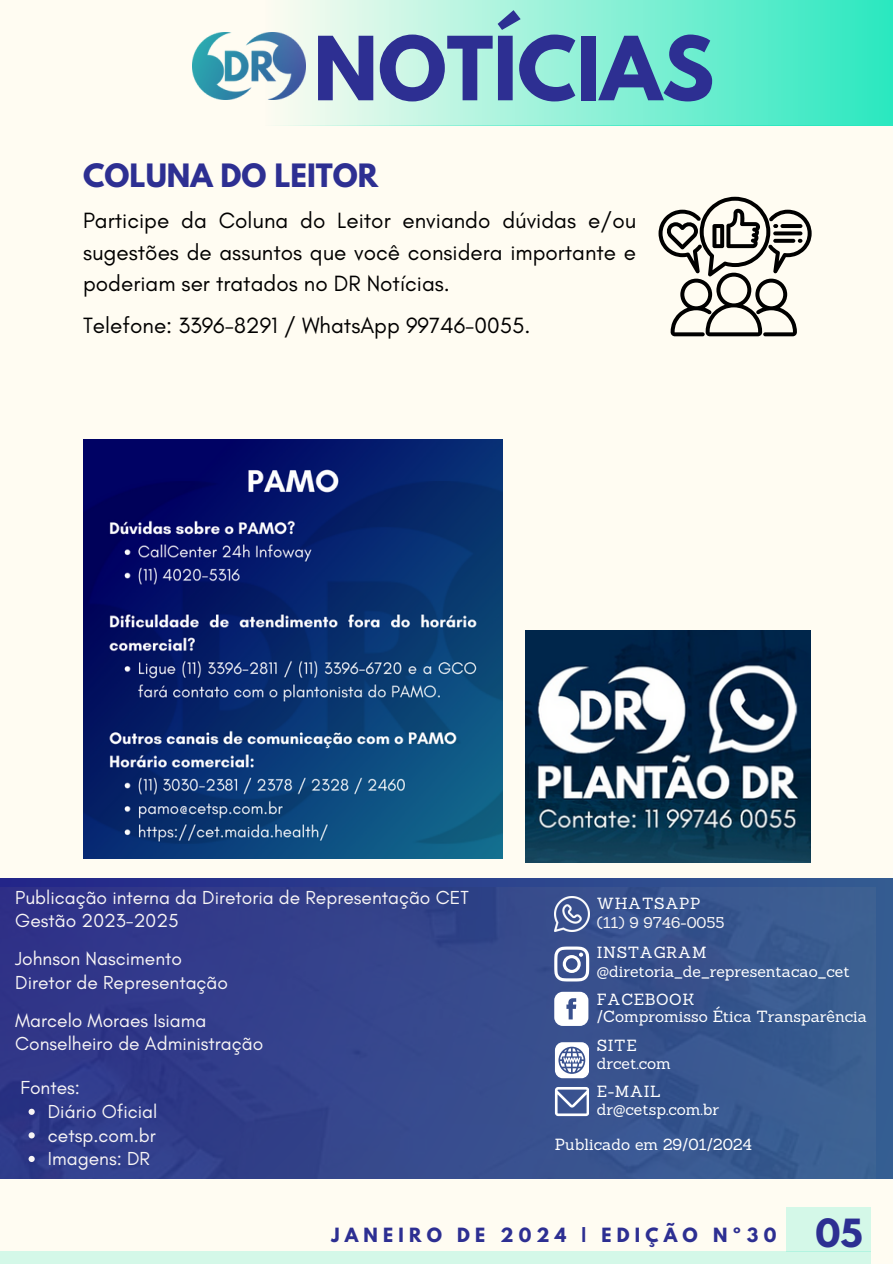
<style>
.page{position:relative;width:893px;height:1264px;background:#fff}
.page>*{position:absolute;margin:0;border:0;box-sizing:border-box;transform-origin:0 0}
.t1{font:700 78.3px "League Spartan";color:#2d2f92}
.t2{font:700 34.5px "League Spartan";color:#2d2f92}
.t3{font:700 28.5px "League Spartan";color:#2d2f92}
.t4{font:22.5px/31.5px "Glacial Indifference";color:#000;text-align:justify}
.t5{font:19.2px/23.5px "Glacial Indifference";color:#f8f5f5}
.t6{font:700 17.4px "League Spartan";letter-spacing:.3em;color:#2d2f92}
.t7{font:15.75px "Sanchez";color:#fff}
.t8{font:15.75px "Sanchez";letter-spacing:.04em;color:#fff}
.t9{font:15.15px "Sanchez";color:#f8f5f5}
</style>
<div class="page">
<div style="left:0;top:0;width:892px;height:1263px;background:#fffcf2"></div>
<div style="left:0;top:1251px;width:871px;height:12px;background:#d4f8e8"></div>
<div style="left:786px;top:1207px;width:85px;height:44px;background:#d4f8e8"></div>
<div style="left:265px;top:0;width:627px;height:126px;background:linear-gradient(to right,#fdfbf1,#2ae8c0)"></div>
<img style="left:192px;top:33px;width:114px;height:66px">
<div style="left:0;top:879px;width:892px;height:299px;background:linear-gradient(to right,#252788,#365d91)"></div>
<img style="left:0;top:888px;width:875px;height:290px">
<svg style="left:554px;top:946px;width:35px;height:35px"></svg>
<svg style="left:554px;top:991px;width:34px;height:34px"></svg>
<svg style="left:555px;top:1042px;width:33px;height:36px"></svg>
<svg style="left:555px;top:1086px;width:33px;height:30px"></svg>
<img style="left:555px;top:896px;width:34px;height:35px">
<svg style="left:29px;top:1108px;width:6px;height:6px"></svg>
<svg style="left:29px;top:1132px;width:6px;height:6px"></svg>
<svg style="left:29px;top:1155px;width:6px;height:6px"></svg>
<img style="left:525px;top:630px;width:285px;height:232px">
<img style="left:84px;top:439px;width:418px;height:419px">
<svg style="left:658px;top:197px;width:153px;height:139px"></svg>
<p class="t1" style="left:313px;top:30px;width:402px">NOTÍCIAS</p>
<p class="t3" style="left:83px;top:161px;width:296px">COLUNA DO LEITOR</p>
<p class="t4" style="left:83px;top:205px;width:554px">Participe da Coluna do Leitor enviando dúvidas e/ou sugestões de assuntos que você considera importante e poderiam ser tratados no DR Notícias.</p>
<p class="t4" style="left:83px;top:309px;width:449px">Telefone: 3396-8291 / WhatsApp 99746-0055.</p>
<h5 class="t5" style="left:15px;top:885px;width:455px">Publicação interna da Diretoria de Representação CET<br>Gestão 2023-2025</h5>
<p class="t5" style="left:15px;top:946px;width:214px">Johnson Nascimento<br>Diretor de Representação</p>
<p class="t5" style="left:15px;top:1008px;width:249px">Marcelo Moraes Isiama<br>Conselheiro de Administração</p>
<h6 class="t5" style="left:20px;top:1075px;width:61px">Fontes:</h6>
<p class="t5" style="left:48px;top:1099px;width:111px">Diário Oficial</p>
<p class="t5" style="left:48px;top:1122px;width:109px">cetsp.com.br</p>
<h6 class="t5" style="left:48px;top:1146px;width:103px">Imagens: DR</h6>
<h3 class="t8" style="left:596px;top:893px;width:105px">WHATSAPP</h3>
<p class="t9" style="left:596px;top:912px;width:129px">(11) 9 9746-0055</p>
<p class="t8" style="left:596px;top:942px;width:111px">INSTAGRAM</p>
<p class="t7" style="left:596px;top:961px;width:254px">@diretoria_de_representacao_cet</p>
<h5 class="t8" style="left:596px;top:989px;width:99px">FACEBOOK</h5>
<h5 class="t7" style="left:596px;top:1005px;width:272px">/Compromisso Ética Transparência</h5>
<h5 class="t7" style="left:596px;top:1034px;width:41px">SITE</h5>
<h5 class="t7" style="left:596px;top:1053px;width:76px">drcet.com</h5>
<h5 class="t7" style="left:596px;top:1080px;width:65px">E-MAIL</h5>
<h5 class="t7" style="left:596px;top:1099px;width:124px">dr@cetsp.com.br</h5>
<p class="t7" style="left:555px;top:1134px;width:199px">Publicado em 29/01/2024</p>
<h3 class="t6" style="left:331px;top:1225px;width:446px">JANEIRO DE 2024 | EDIÇÃO Nº30</h3>
<h2 class="t2" style="left:815px;top:1215px;width:49px">05</h2>
</div>
